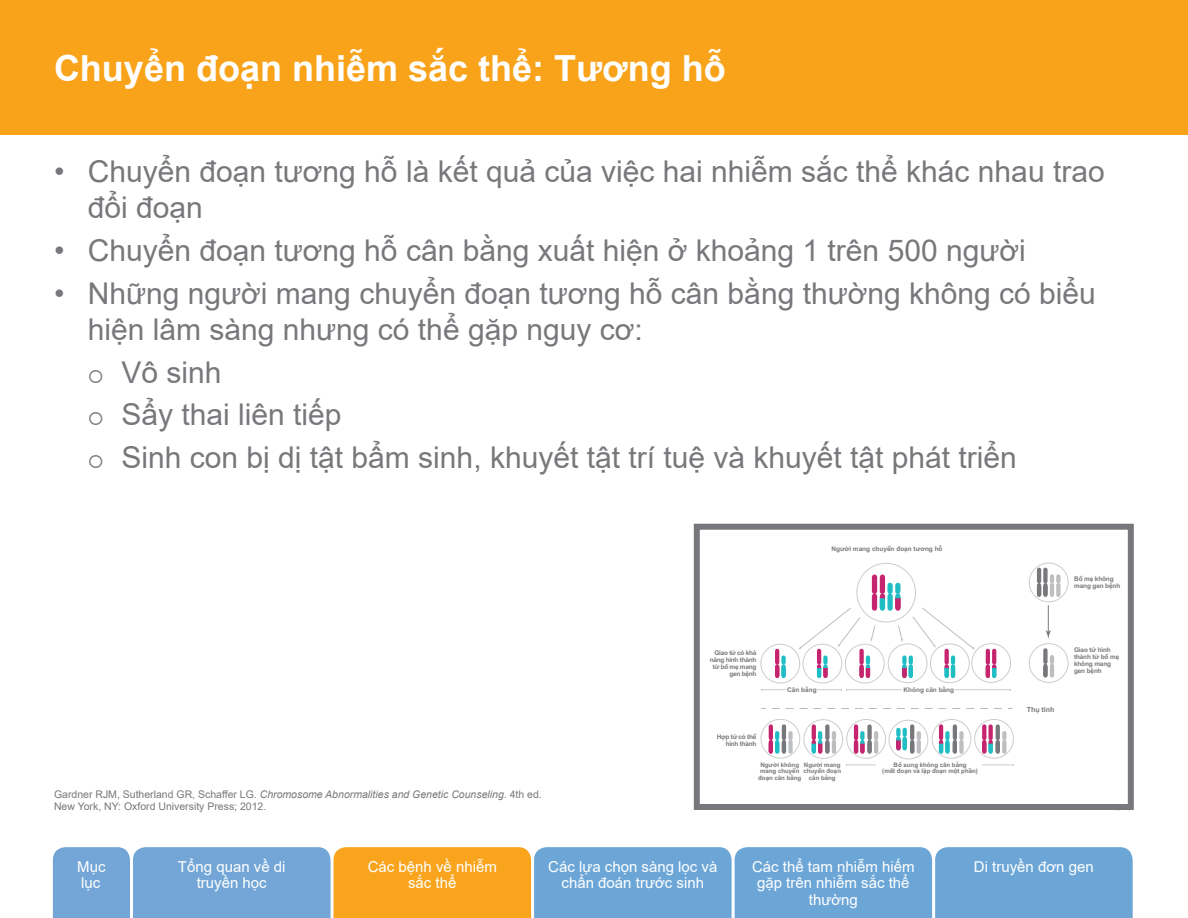
<style>
.page{position:relative;width:1188px;height:918px;background:#fff}
.page>*{position:absolute;margin:0;border:0;box-sizing:border-box;transform-origin:0 0}
.H-page{font:700 36px "Arial";color:#fff}
.t1{font:30px/36px "Arial";color:#76787b}
.t2{font:15px/16.5px "Arial";color:#fff;text-align:center}
.Footnotes{font:10.5px/12.6px "Arial";color:#76787b}
.t3{font:700 7.05px "Arial Unicode MS";color:#77787b}
.t4{font:700 6.45px/7.1px "Arial Unicode MS";letter-spacing:-.02em;color:#77787b}
.t5{font:700 6.45px/7.1px "Arial Unicode MS";letter-spacing:-.04em;color:#77787b;text-align:right}
.t6{font:700 6.45px "Arial Unicode MS";color:#77787b}
.t7{font:700 6.15px/6.4px "Arial Unicode MS";letter-spacing:-.005em;color:#77787b;text-align:center}
.s1{font-style:italic}
</style>
<div class="page">
<div style="left:0;top:0;width:1188px;height:135px;background:#f9a31b"></div>
<svg style="left:52px;top:847px;width:1081px;height:71px;background:#8aa7b5"></svg>
<svg style="left:693px;top:523px;width:441px;height:287px"></svg>
<p class="H-page" style="left:54px;top:43px;width:673px">Chuyển đoạn nhiễm sắc thể: Tương hỗ</p>
<p class="t1" style="left:88px;top:154px;width:1018px;text-indent:-34px">• Chuyển đoạn tương hỗ là kết quả của việc hai nhiễm sắc thể khác nhau trao đổi đoạn</p>
<p class="t1" style="left:54px;top:232px;width:973px">• Chuyển đoạn tương hỗ cân bằng xuất hiện ở khoảng 1 trên 500 người</p>
<p class="t1" style="left:88px;top:275px;width:1010px;text-indent:-34px">• Những người mang chuyển đoạn tương hỗ cân bằng thường không có biểu hiện lâm sàng nhưng có thể gặp nguy cơ:</p>
<p class="t1" style="left:122px;top:354px;width:102px">Vô sinh</p>
<p class="t1" style="left:122px;top:397px;width:222px">Sẩy thai liên tiếp</p>
<p class="t1" style="left:122px;top:439px;width:897px">Sinh con bị dị tật bẩm sinh, khuyết tật trí tuệ và khuyết tật phát triển</p>
<p class="Footnotes" style="left:54px;top:787px;width:489px">Gardner RJM, Sutherland GR, Schaffer LG. <span class="s1">Chromosome Abnormalities and Genetic Counseling</span>. 4th ed.<br>New York, NY: Oxford University Press; 2012.</p>
<p class="t6" style="left:832px;top:544px;width:113px">Người mang chuyển đoạn tương hỗ</p>
<p class="t5" style="left:710px;top:649px;width:48px">Giao tử có khả năng hình thành từ bố mẹ mang gen bệnh</p>
<p class="t5" style="left:717px;top:733px;width:41px">Hợp tử có thể hình thành</p>
<p class="t4" style="left:787px;top:686px;width:31px">Cân bằng</p>
<p class="t6" style="left:904px;top:685px;width:52px">Không cân bằng</p>
<p class="t7" style="left:758px;top:762px;width:45px">Người không mang chuyển đoạn cân bằng</p>
<p class="t7" style="left:803px;top:762px;width:39px">Người mang chuyển đoạn cân bằng</p>
<p class="t7" style="left:882px;top:762px;width:97px">Bổ sung không cân bằng<br>(mất đoạn và lặp đoạn một phần)</p>
<p class="t4" style="left:1074px;top:575px;width:48px">Bố mẹ không mang gen bệnh</p>
<p class="t3" style="left:1027px;top:704px;width:29px">Thụ tinh</p>
<p class="t4" style="left:1074px;top:646px;width:47px">Giao tử hình thành từ bố mẹ không mang gen bệnh</p>
<p class="t2" style="left:178px;top:858px;width:109px">Tổng quan về di truyền học</p>
<p class="t2" style="left:752px;top:858px;width:164px">Các thể tam nhiễm hiếm gặp trên nhiễm sắc thể thường</p>
<p class="t2" style="left:77px;top:858px;width:30px;text-align:left">Mục lục</p>
<p class="t2" style="left:368px;top:858px;width:131px">Các bệnh về nhiễm sắc thể</p>
<p class="t2" style="left:548px;top:858px;width:171px">Các lựa chọn sàng lọc và chẩn đoán trước sinh</p>
<p class="t2" style="left:974px;top:858px;width:121px">Di truyền đơn gen</p>
</div>
